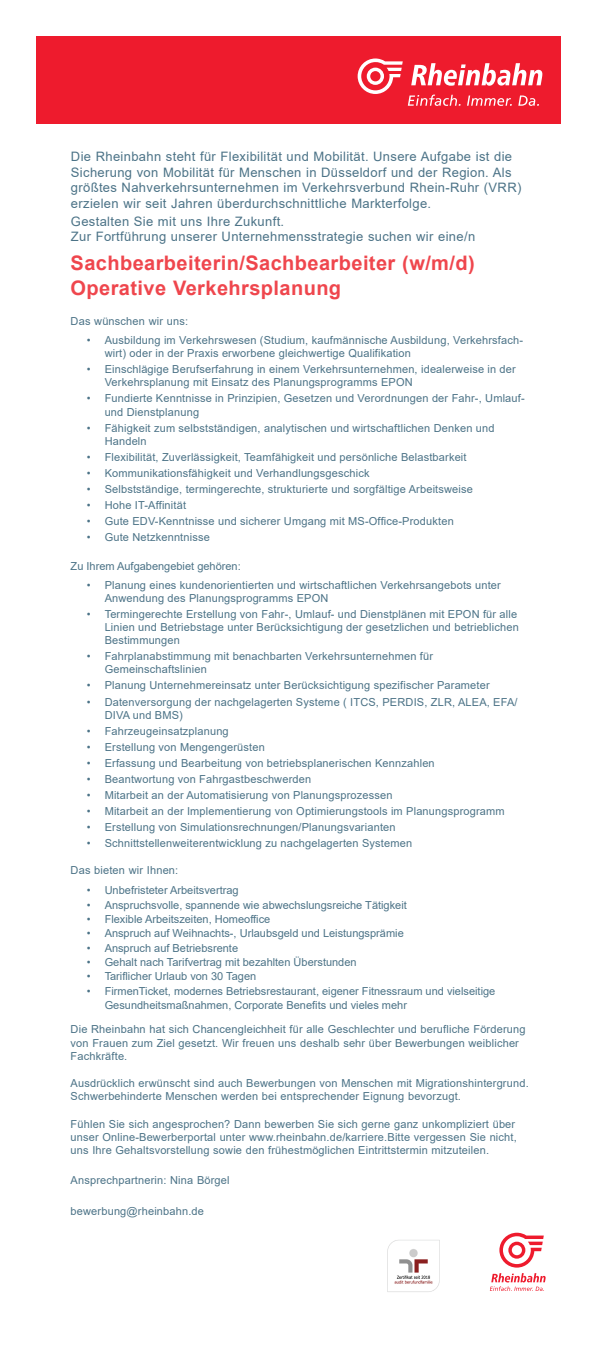
<style>
.page{position:relative;width:596px;height:1347px;background:#fff}
.page>*{position:absolute;margin:0;border:0;box-sizing:border-box;transform-origin:0 0}
.Stellenbezeichnung{font:700 20px/24px "Arial";letter-spacing:.02em;color:#ef464d}
.F_Bold_Con_11_5_pt_5{font:13px/15.6px "Arial";letter-spacing:.025em;color:#4c7387}
.Zwischenübeschrift{font:11px/13.2px "Arial";letter-spacing:.015em;color:#4c7387}
.Auflistung_1{font:11px "Arial";color:#4c7387}
</style>
<div class="page">
<img style="left:387px;top:1240px;width:53px;height:52px">
<div style="left:36px;top:36px;width:524px;height:87px;background:#ee1b2d"></div>
<svg style="left:357px;top:58px;width:185px;height:48px"></svg>
<svg style="left:499px;top:1232px;width:44px;height:35px"></svg>
<svg style="left:489px;top:1273px;width:56px;height:18px"></svg>
<p class="F_Bold_Con_11_5_pt_5" style="left:71px;top:149px;width:451px">Die Rheinbahn steht für Flexibilität und Mobilität. Unsere Aufgabe ist die Sicherung von Mobilität für Menschen in Düsseldorf und der Region. Als größtes Nahverkehrsunternehmen im Verkehrsverbund Rhein-Ruhr (VRR) erzielen wir seit Jahren überdurchschnittliche Markterfolge.</p>
<p class="F_Bold_Con_11_5_pt_5" style="left:71px;top:213px;width:405px">Gestalten Sie mit uns Ihre Zukunft.<br>Zur Fortführung unserer Unternehmensstrategie suchen wir eine/n</p>
<p class="Stellenbezeichnung" style="left:71px;top:252px;width:405px">Sachbearbeiterin/Sachbearbeiter (w/m/d)<br>Operative Verkehrsplanung</p>
<p class="Zwischenübeschrift" style="left:71px;top:314px;width:119px">Das wünschen wir uns:</p>
<p class="Zwischenübeschrift" style="left:105px;top:333px;width:419px;text-indent:-18px">• Ausbildung im Verkehrswesen (Studium, kaufmännische Ausbildung, Verkehrsfach&shy;wirt) oder in der Praxis erworbene gleichwertige Qualifikation</p>
<p class="Zwischenübeschrift" style="left:105px;top:363px;width:412px;text-indent:-18px">• Einschlägige Berufserfahrung in einem Verkehrsunternehmen, idealerweise in der<br>Verkehrsplanung mit Einsatz des Planungsprogramms EPON</p>
<p class="Zwischenübeschrift" style="left:105px;top:392px;width:421px;text-indent:-18px">• Fundierte Kenntnisse in Prinzipien, Gesetzen und Verordnungen der Fahr-, Umlauf&shy;und Dienstplanung</p>
<p class="Zwischenübeschrift" style="left:105px;top:421px;width:391px;text-indent:-18px">• Fähigkeit zum selbstständigen, analytischen und wirtschaftlichen Denken und<br>Handeln</p>
<p class="Zwischenübeschrift" style="left:87px;top:450px;width:381px">• Flexibilität, Zuverlässigkeit, Teamfähigkeit und persönliche Belastbarkeit</p>
<p class="Zwischenübeschrift" style="left:87px;top:466px;width:284px">• Kommunikationsfähigkeit und Verhandlungsgeschick</p>
<p class="Zwischenübeschrift" style="left:87px;top:482px;width:387px">• Selbstständige, termingerechte, strukturierte und sorgfältige Arbeitsweise</p>
<p class="Zwischenübeschrift" style="left:87px;top:498px;width:101px">• Hohe IT-Affinität</p>
<p class="Zwischenübeschrift" style="left:87px;top:514px;width:368px">• Gute EDV-Kenntnisse und sicherer Umgang mit MS-Office-Produkten</p>
<p class="Zwischenübeschrift" style="left:87px;top:530px;width:125px">• Gute Netzkenntnisse</p>
<p class="Auflistung_1" style="left:71px;top:558px;width:171px">Zu Ihrem Aufgabengebiet gehören:</p>
<p class="Zwischenübeschrift" style="left:105px;top:578px;width:397px;text-indent:-18px">• Planung eines kundenorientierten und wirtschaftlichen Verkehrsangebots unter<br>Anwendung des Planungsprogramms EPON</p>
<p class="Zwischenübeschrift" style="left:105px;top:607px;width:415px;text-indent:-18px">• Termingerechte Erstellung von Fahr-, Umlauf- und Dienstplänen mit EPON für alle<br>Linien und Betriebstage unter Berücksichtigung der gesetzlichen und betrieblichen<br>Bestimmungen</p>
<p class="Zwischenübeschrift" style="left:105px;top:649px;width:330px;text-indent:-18px">• Fahrplanabstimmung mit benachbarten Verkehrsunternehmen für<br>Gemeinschaftslinien</p>
<p class="Zwischenübeschrift" style="left:87px;top:679px;width:404px">• Planung Unternehmereinsatz unter Berücksichtigung spezifischer Parameter</p>
<p class="Zwischenübeschrift" style="left:105px;top:695px;width:414px;text-indent:-18px">• Datenversorgung der nachgelagerten Systeme ( ITCS, PERDIS, ZLR, ALEA, EFA/<br>DIVA und BMS)</p>
<p class="Zwischenübeschrift" style="left:87px;top:724px;width:143px">• Fahrzeugeinsatzplanung</p>
<p class="Zwischenübeschrift" style="left:87px;top:740px;width:179px">• Erstellung von Mengengerüsten</p>
<p class="Zwischenübeschrift" style="left:87px;top:756px;width:349px">• Erfassung und Bearbeitung von betriebsplanerischen Kennzahlen</p>
<p class="Zwischenübeschrift" style="left:87px;top:772px;width:226px">• Beantwortung von Fahrgastbeschwerden</p>
<p class="Zwischenübeschrift" style="left:87px;top:788px;width:307px">• Mitarbeit an der Automatisierung von Planungsprozessen</p>
<p class="Zwischenübeschrift" style="left:87px;top:804px;width:419px">• Mitarbeit an der Implementierung von Optimierungstools im Planungsprogramm</p>
<p class="Zwischenübeschrift" style="left:87px;top:820px;width:310px">• Erstellung von Simulationsrechnungen/Planungsvarianten</p>
<p class="Zwischenübeschrift" style="left:87px;top:836px;width:327px">• Schnittstellenweiterentwicklung zu nachgelagerten Systemen</p>
<p class="Zwischenübeschrift" style="left:71px;top:864px;width:109px">Das bieten wir Ihnen:</p>
<p class="Zwischenübeschrift" style="left:87px;top:884px;width:153px">• Unbefristeter Arbeitsvertrag</p>
<p class="Zwischenübeschrift" style="left:87px;top:898px;width:321px">• Anspruchsvolle, spannende wie abwechslungsreiche Tätigkeit</p>
<p class="Zwischenübeschrift" style="left:87px;top:912px;width:185px">• Flexible Arbeitszeiten, Homeoffice</p>
<p class="Zwischenübeschrift" style="left:87px;top:926px;width:318px">• Anspruch auf Weihnachts-, Urlaubsgeld und Leistungsprämie</p>
<p class="Zwischenübeschrift" style="left:87px;top:941px;width:153px">• Anspruch auf Betriebsrente</p>
<p class="Zwischenübeschrift" style="left:87px;top:955px;width:271px">• Gehalt nach Tarifvertrag mit bezahlten Überstunden</p>
<p class="Zwischenübeschrift" style="left:87px;top:969px;width:171px">• Tariflicher Urlaub von 30 Tagen</p>
<p class="Zwischenübeschrift" style="left:105px;top:983px;width:392px;line-height:14.3px;text-indent:-18px">• FirmenTicket, modernes Betriebsrestaurant, eigener Fitnessraum und vielseitige<br>Gesundheitsmaßnahmen, Corporate Benefits und vieles mehr</p>
<p class="Zwischenübeschrift" style="left:71px;top:1022px;width:456px">Die Rheinbahn hat sich Chancengleichheit für alle Geschlechter und berufliche Förderung von Frauen zum Ziel gesetzt. Wir freuen uns deshalb sehr über Bewerbungen weiblicher<br>Fachkräfte.</p>
<p class="Zwischenübeschrift" style="left:71px;top:1076px;width:459px">Ausdrücklich erwünscht sind auch Bewerbungen von Menschen mit Migrationshintergrund.<br>Schwerbehinderte Menschen werden bei entsprechender Eignung bevorzugt.</p>
<p class="Zwischenübeschrift" style="left:71px;top:1117px;width:447px">Fühlen Sie sich angesprochen? Dann bewerben Sie sich gerne ganz unkompliziert über unser Online-Bewerberportal unter www.rheinbahn.de/karriere.Bitte vergessen Sie nicht, uns Ihre Gehaltsvorstellung sowie den frühestmöglichen Eintrittstermin mitzuteilen.</p>
<p class="Zwischenübeschrift" style="left:71px;top:1173px;width:160px">Ansprechpartnerin: Nina Börgel</p>
<p class="Zwischenübeschrift" style="left:71px;top:1204px;width:135px">bewerbung@rheinbahn.de</p>
</div>
